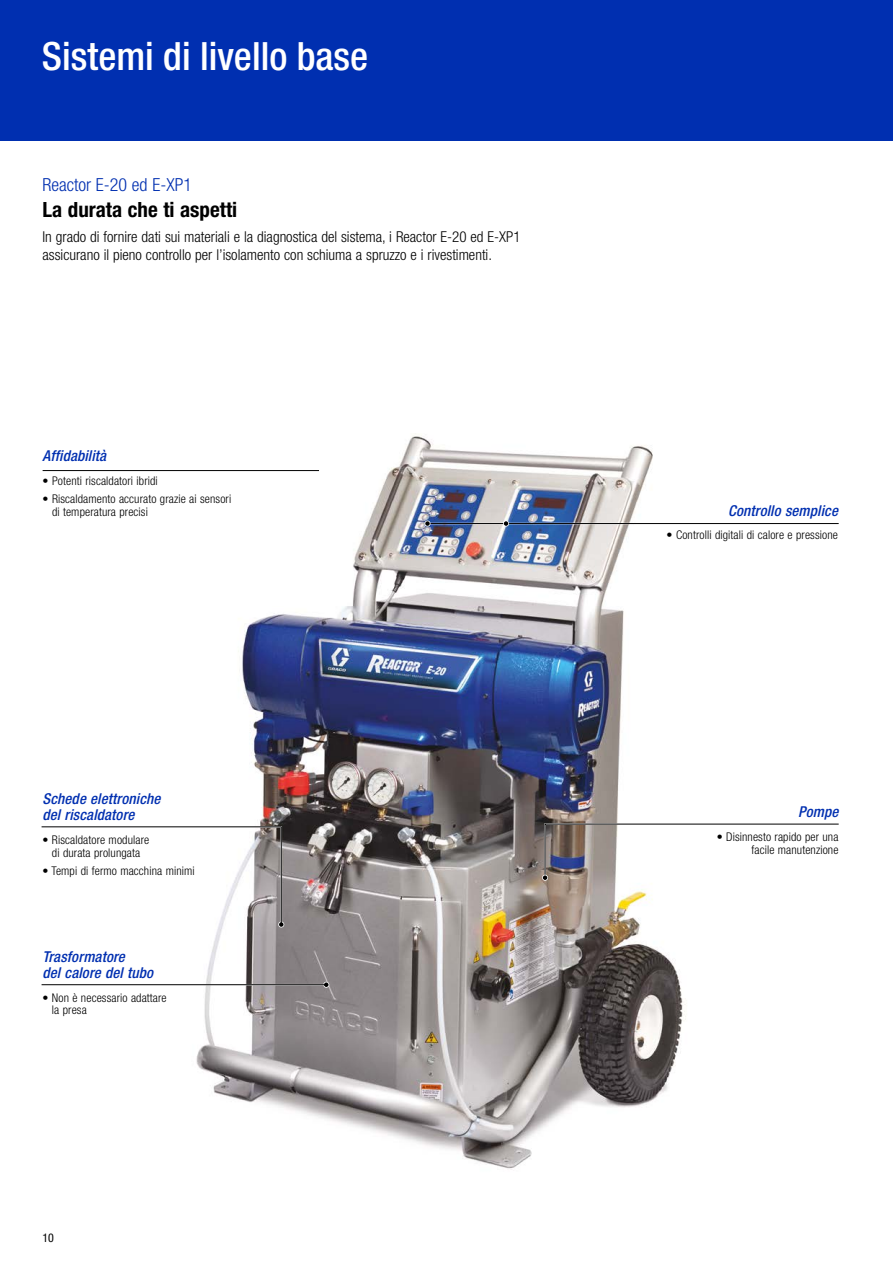
<style>
.page{position:relative;width:893px;height:1263px;background:#fff}
.page>*{position:absolute;margin:0;border:0;box-sizing:border-box;transform-origin:0 0}
.t1{font:500 condensed 39px "Helvetica Neue LT Std";color:#fff}
.t2{font:700 condensed 21px "Helvetica Neue LT Std";color:#000}
.t3{font:300 condensed 18px "Helvetica Neue LT Std";color:#002fb0}
.t4{font:300 condensed 15px/18px "Helvetica Neue LT Std";color:#000}
.t5{font:italic 500 condensed 15px/16.5px "Helvetica Neue LT Std";letter-spacing:.01em;color:#002fb0}
.t6{font:300 condensed 12px/12.8px "Helvetica Neue LT Std";letter-spacing:.01em;color:#000}
.t7{font:condensed 12px "Helvetica Neue LT Std";color:#000}
</style>
<div class="page">
<div style="left:0;top:0;width:893px;height:140px;background:#002fb0"></div>
<img style="left:157px;top:436px;width:558px;height:734px">
<hr style="left:427px;top:523px;width:412px;height:1px;background:#000">
<svg style="left:424px;top:520px;width:6px;height:6px"></svg>
<svg style="left:503px;top:520px;width:6px;height:6px"></svg>
<svg style="left:542px;top:822px;width:297px;height:59px"></svg>
<hr style="left:43px;top:470px;width:276px;height:1px;background:#000">
<svg style="left:323px;top:982px;width:6px;height:6px"></svg>
<hr style="left:42px;top:984px;width:284px;height:1px;background:#000">
<svg style="left:41px;top:825px;width:243px;height:102px"></svg>
<h1 class="t1" style="left:42px;top:33px;width:328px">Sistemi di livello base</h1>
<h3 class="t3" style="left:43px;top:175px;width:151px">Reactor E-20 ed E-XP1</h3>
<h2 class="t2" style="left:43px;top:197px;width:196px">La durata che ti aspetti</h2>
<p class="t4" style="left:43px;top:227px;width:479px">In grado di fornire dati sui materiali e la diagnostica del sistema, i Reactor E-20 ed E-XP1 assicurano il pieno controllo per l’isolamento con schiuma a spruzzo e i rivestimenti.</p>
<p class="t5" style="left:43px;top:448px;width:65px">Affidabilità</p>
<p class="t6" style="left:43px;top:474px;width:117px">• Potenti riscaldatori ibridi</p>
<p class="t6" style="left:52px;top:492px;width:181px;text-indent:-9px">• Riscaldamento accurato grazie ai sensori di temperatura precisi</p>
<p class="t5" style="left:43px;top:790px;width:119px">Schede elettroniche del riscaldatore</p>
<p class="t6" style="left:43px;top:833px;width:108px;text-align:center">• Riscaldatore modulare di durata prolungata</p>
<p class="t6" style="left:43px;top:864px;width:154px">• Tempi di fermo macchina minimi</p>
<p class="t5" style="left:43px;top:948px;width:112px">Trasformatore<br>del calore del tubo</p>
<p class="t6" style="left:52px;top:991px;width:116px;text-indent:-9px">• Non è necessario adattare la presa</p>
<p class="t7" style="left:43px;top:1230px;width:13px">10</p>
<p class="t5" style="left:728px;top:502px;width:111px">Controllo semplice</p>
<p class="t6" style="left:667px;top:528px;width:173px">• Controlli digitali di calore e pressione</p>
<p class="t5" style="left:798px;top:804px;width:42px">Pompe</p>
<p class="t6" style="left:717px;top:830px;width:123px;text-align:right">• Disinnesto rapido per una facile manutenzione</p>
</div>
